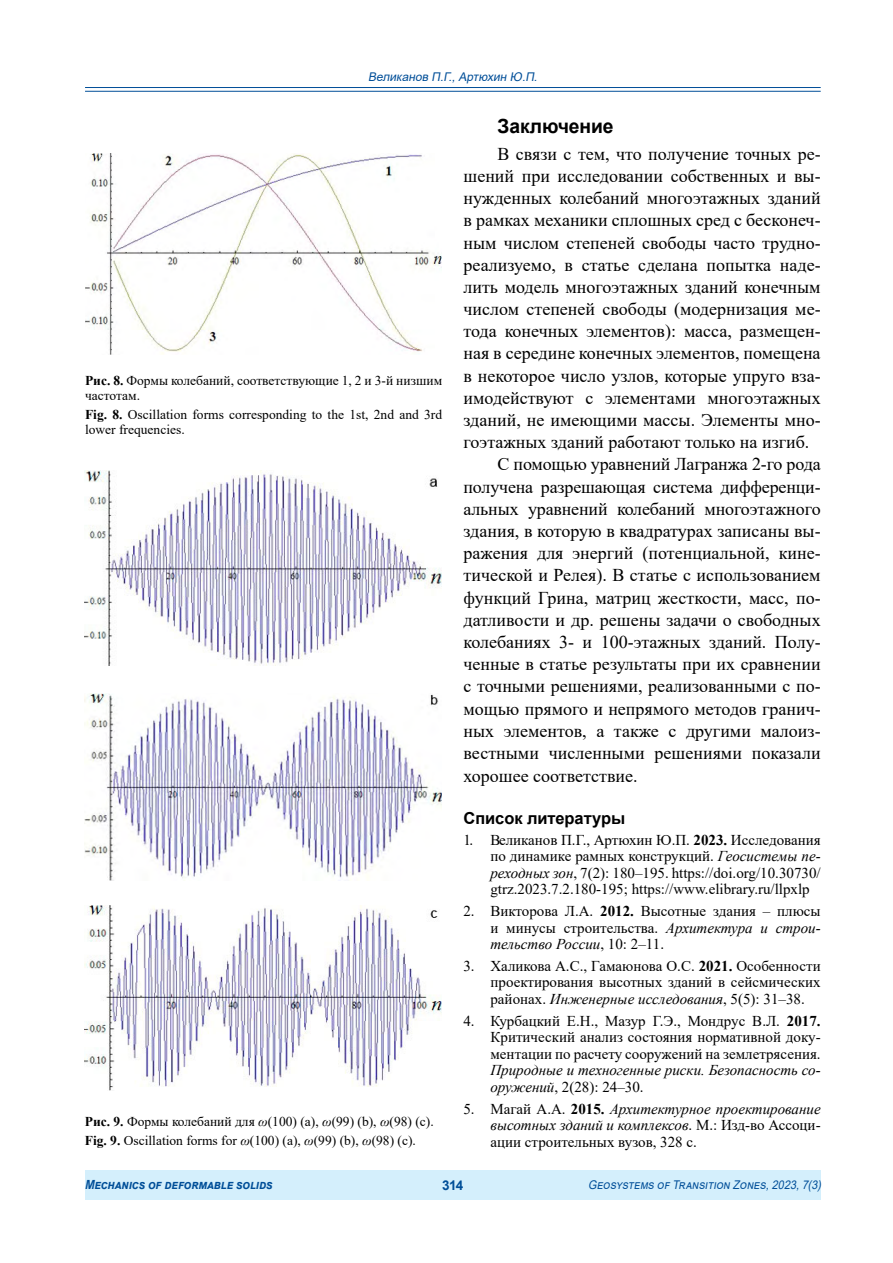
<style>
.page{position:relative;width:893px;height:1263px;background:#fff}
.page>*{position:absolute;margin:0;border:0;box-sizing:border-box;transform-origin:0 0}
.t1{font:700 19.5px "Arial";letter-spacing:-.005em;color:#000}
.t2{font:18px "Times New Roman";color:#000}
.t3{font:700 16.5px "Arial";letter-spacing:-.005em;color:#000}
.t4{font:15px/16.5px "Times New Roman";color:#000;text-align:justify}
.t5{font:italic 15px/16.5px "Times New Roman";color:#000}
.t6{font:13.5px/15px "Times New Roman";color:#000}
.t7{font:700 13.5px "Arial";color:#004e98}
.t8{font:italic 700 12.6px "Arial";letter-spacing:-.005em;color:#004e98;scale:.9 1}
.t9{font:italic 12px "Arial";color:#004e98;scale:.9 1}
.t10{font:italic 12px "Arial";color:#004e98}
.s1{font-weight:700}
.s2{font-style:italic}
.s3{font-style:normal}
</style>
<div class="page">
<div style="left:85px;top:1170px;width:736px;height:30px;background:#d4effc"></div>
<hr style="left:85px;top:87px;width:736px;height:1px;background:#004e98">
<hr style="left:85px;top:91px;width:736px;height:1px;background:#004e98">
<img style="left:85px;top:153px;width:357px;height:201px">
<img style="left:85px;top:470px;width:357px;height:196px">
<img style="left:85px;top:694px;width:357px;height:186px">
<img style="left:85px;top:906px;width:357px;height:184px">
<p class="t10" style="left:368px;top:69px;width:173px">Великанов П.Г.,Артюхин Ю.П.</p>
<p class="t6" style="left:85px;top:372px;width:359px"><span class="s1">Рис. 8.</span> Формы колебаний, соответствующие 1, 2 и 3-й низшим частотам.</p>
<p class="t6" style="left:85px;top:406px;width:359px"><span class="s1">Fig. 8.</span> Oscillation forms corresponding to the 1st, 2nd and 3rd lower frequencies.</p>
<p class="t6" style="left:85px;top:1111px;width:351px;line-height:19.2px"><span class="s1">Рис. 9.</span> Формы колебаний для <span class="s2">ω</span>(100) (a), <span class="s2">ω</span>(99) (b), <span class="s2">ω</span>(98) (c).<br><span class="s1">Fig. 9.</span> Oscillation forms for <span class="s2">ω</span>(100) (a), <span class="s2">ω</span>(99) (b), <span class="s2">ω</span>(98) (c).</p>
<p class="t1" style="left:497px;top:113px;width:118px">Заключение</p>
<p class="t2" style="left:497px;top:141px;width:325px">В связи с тем, что получение точных ре-</p>
<p class="t2" style="left:463px;top:163px;width:359px">шений при исследовании собственных и вы-</p>
<p class="t2" style="left:463px;top:185px;width:359px">нужденных колебаний многоэтажных зданий</p>
<p class="t2" style="left:463px;top:208px;width:359px">в рамках механики сплошных сред с бесконеч-</p>
<p class="t2" style="left:463px;top:230px;width:359px">ным числом степеней свободы часто трудно-</p>
<p class="t2" style="left:463px;top:252px;width:359px">реализуемо, в статье сделана попытка наде-</p>
<p class="t2" style="left:463px;top:274px;width:359px">лить модель многоэтажных зданий конечным</p>
<p class="t2" style="left:463px;top:296px;width:359px">числом степеней свободы (модернизация ме-</p>
<p class="t2" style="left:463px;top:319px;width:359px">тода конечных элементов): масса, размещен-</p>
<p class="t2" style="left:463px;top:341px;width:359px">ная в середине конечных элементов, помещена</p>
<p class="t2" style="left:463px;top:363px;width:359px">в некоторое число узлов, которые упруго вза-</p>
<p class="t2" style="left:463px;top:385px;width:359px">имодействуют с элементами многоэтажных</p>
<p class="t2" style="left:463px;top:407px;width:359px">зданий, не имеющими массы. Элементы мно-</p>
<p class="t2" style="left:463px;top:430px;width:347px">гоэтажных зданий работают только на изгиб.</p>
<p class="t2" style="left:497px;top:452px;width:325px">С помощью уравнений Лагранжа 2-го рода</p>
<p class="t2" style="left:463px;top:474px;width:359px">получена разрешающая система дифференци-</p>
<p class="t2" style="left:463px;top:496px;width:359px">альных уравнений колебаний многоэтажного</p>
<p class="t2" style="left:463px;top:518px;width:359px">здания, в которую в квадратурах записаны вы-</p>
<p class="t2" style="left:463px;top:540px;width:359px">ражения для энергий (потенциальной, кине-</p>
<p class="t2" style="left:463px;top:563px;width:359px">тической и Релея). В статье с использованием</p>
<p class="t2" style="left:463px;top:585px;width:359px">функций Грина, матриц жесткости, масс, по-</p>
<p class="t2" style="left:463px;top:607px;width:359px">датливости и др. решены задачи о свободных</p>
<p class="t2" style="left:463px;top:629px;width:359px">колебаниях 3- и 100-этажных зданий. Полу-</p>
<p class="t2" style="left:463px;top:651px;width:359px">ченные в статье результаты при их сравнении</p>
<p class="t2" style="left:463px;top:674px;width:359px">с точными решениями, реализованными с по-</p>
<p class="t2" style="left:463px;top:696px;width:359px">мощью прямого и непрямого методов гранич-</p>
<p class="t2" style="left:463px;top:718px;width:359px">ных элементов, а также с другими малоиз-</p>
<p class="t2" style="left:463px;top:740px;width:359px">вестными численными решениями показали</p>
<p class="t2" style="left:463px;top:763px;width:176px">хорошее соответствие.</p>
<p class="t3" style="left:463px;top:806px;width:163px">Список литературы</p>
<p class="t4" style="left:490px;top:831px;width:332px;text-indent:-27px">1. Великанов П.Г., Артюхин Ю.П. <span class="s1">2023.</span> Исследования по динамике рамных конструкций. <span class="s2">Геосистемы пе&shy;реходных зон</span>, 7(2): 180–195. https://doi.org/10.30730/ gtrz.2023.7.2.180-195; https://www.elibrary.ru/llpxlp</p>
<p class="t4" style="left:490px;top:902px;width:332px;text-indent:-27px">2. Викторова Л.А. <span class="s1">2012.</span> Высотные здания – плюсы и минусы строительства. <span class="s2">Архитектура и строи&shy;тельство России</span>, 10: 2–11.</p>
<p class="t4" style="left:490px;top:957px;width:332px;text-indent:-27px">3. Халикова А.С., Гамаюнова О.С. <span class="s1">2021.</span> Особенности проектирования высотных зданий в сейсмических районах. <span class="s2">Инженерные исследования</span>, 5(5): 31–38.</p>
<p class="t4" style="left:490px;top:1012px;width:332px;text-indent:-27px">4. Курбацкий Е.Н., Мазур Г.Э., Мондрус В.Л. <span class="s1">2017.<br></span>Критический анализ состояния нормативной доку&shy;ментации по расчету сооружений на землетрясения.</p>
<p class="t5" style="left:490px;top:1061px;width:332px">Природные и техногенные риски. Безопасность со&shy;оружений<span class="s3">, 2(28): 24–30.</span></p>
<p class="t4" style="left:490px;top:1100px;width:332px;text-indent:-27px">5. Магай А.А. <span class="s1">2015.</span> <span class="s2">Архитектурное проектирование высотных зданий и комплексов</span>. М.: Изд-во Ассоци&shy;ации строительных вузов, 328 с.</p>
<p class="t8" style="left:85px;top:1176px;width:210px">Mechanics of deformable solids</p>
<p class="t7" style="left:442px;top:1175px;width:23px">314</p>
<p class="t9" style="left:588px;top:1176px;width:263px">Geosystems of Transition Zones,2023,7(3)</p>
</div>
